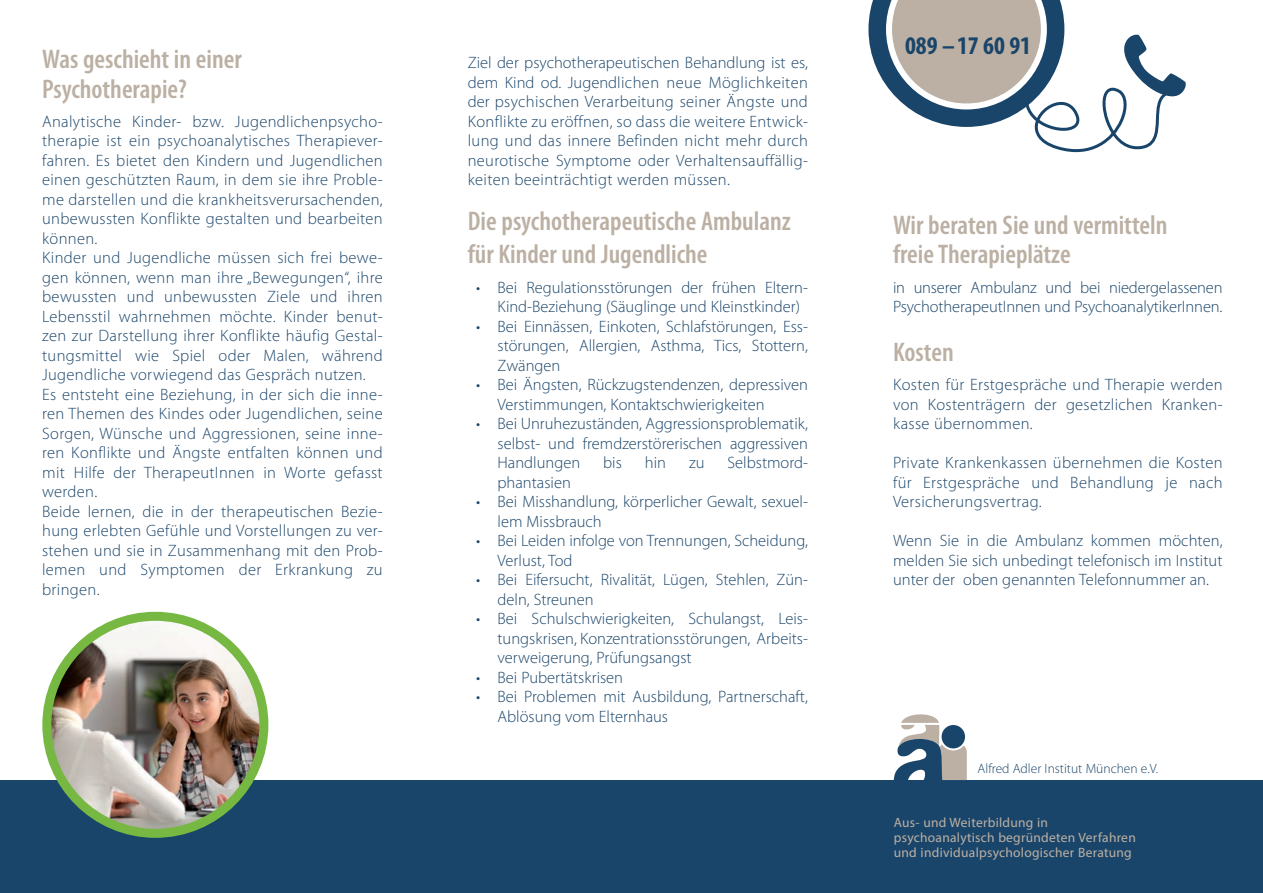
<style>
.page{position:relative;width:1263px;height:893px;background:#fff}
.page>*{position:absolute;margin:0;border:0;box-sizing:border-box;transform-origin:0 0}
.Überschrift_01{font:600 condensed 27px/29.2px "Myriad Pro";color:#bbb0a3}
.t1{font:700 condensed 25.5px "Myriad Pro";color:#1a456a}
.t2{font:300 16.5px/19.5px "Myriad Pro";color:#1a456a;text-align:justify}
.t3{font:13.5px/15px "Myriad Pro";letter-spacing:.02em;color:#bbb0a3}
.t4{font:300 13.5px "Myriad Pro";color:#1a456a}
</style>
<div class="page">
<div style="left:0;top:780px;width:1263px;height:113px;background:#1a456a"></div>
<svg style="left:868px;top:0;width:318px;height:153px"></svg>
<svg style="left:894px;top:714px;width:73px;height:66px"></svg>
<img style="left:47px;top:616px;width:217px;height:217px;border-radius:109px">
<div style="left:42px;top:612px;width:226px;height:226px;border:9px solid #76b842;border-radius:50%"></div>
<p class="Überschrift_01" style="left:42px;top:44px;width:201px">Was geschieht in einer<br>Psychotherapie?</p>
<p class="t2" style="left:42px;top:111px;width:342px">Analytische Kinder- bzw. Jugendlichenpsycho&shy;therapie ist ein psychoanalytisches Therapiever&shy;fahren. Es bietet den Kindern und Jugendlichen einen geschützten Raum, in dem sie ihre Proble&shy;me darstellen und die krankheitsverursachenden, unbewussten Konflikte gestalten und bearbeiten können.</p>
<p class="t2" style="left:42px;top:248px;width:342px">Kinder und Jugendliche müssen sich frei bewe&shy;gen können, wenn man ihre „Bewegungen“, ihre bewussten und unbewussten Ziele und ihren Lebensstil wahrnehmen möchte. Kinder benut&shy;zen zur Darstellung ihrer Konflikte häufig Gestal&shy;tungsmittel wie Spiel oder Malen, während Jugendliche vorwiegend das Gespräch nutzen.</p>
<p class="t2" style="left:42px;top:384px;width:342px">Es entsteht eine Beziehung, in der sich die inne&shy;ren Themen des Kindes oder Jugendlichen, seine Sorgen, Wünsche und Aggressionen, seine inne&shy;ren Konflikte und Ängste entfalten können und mit Hilfe der TherapeutInnen in Worte gefasst werden.</p>
<p class="t2" style="left:42px;top:501px;width:342px">Beide lernen, die in der therapeutischen Bezie&shy;hung erlebten Gefühle und Vorstellungen zu ver&shy;stehen und sie in Zusammenhang mit den Prob&shy;lemen und Symptomen der Erkrankung zu bringen.</p>
<p class="t2" style="left:468px;top:53px;width:342px">Ziel der psychotherapeutischen Behandlung ist es, dem Kind od. Jugendlichen neue Möglichkeiten der psychischen Verarbeitung seiner Ängste und Konflikte zu eröffnen, so dass die weitere Entwick&shy;lung und das innere Befinden nicht mehr durch neurotische Symptome oder Verhaltensauffällig&shy;keiten beeinträchtigt werden müssen.</p>
<p class="Überschrift_01" style="left:468px;top:206px;width:325px">Die psychotherapeutische Ambulanz</p>
<p class="Überschrift_01" style="left:468px;top:239px;width:241px">für Kinder und Jugendliche</p>
<p class="t2" style="left:497px;top:277px;width:312px;text-indent:-21px">• Bei Regulationsstörungen der frühen Eltern-<br>Kind-Beziehung (Säuglinge und Kleinstkinder)</p>
<p class="t2" style="left:497px;top:316px;width:312px;text-indent:-21px">• Bei Einnässen, Einkoten, Schlafstörungen, Ess&shy;störungen, Allergien, Asthma, Tics, Stottern, Zwängen</p>
<p class="t2" style="left:497px;top:375px;width:312px;text-indent:-21px">• Bei Ängsten, Rückzugstendenzen, depressiven<br>Verstimmungen, Kontaktschwierigkeiten</p>
<p class="t2" style="left:497px;top:414px;width:312px;text-indent:-21px">• Bei Unruhezuständen, Aggressionsproblematik, selbst- und fremdzerstörerischen aggressiven Handlungen</p>
<p class="t2" style="left:603px;top:453px;width:20px">bis</p>
<p class="t2" style="left:645px;top:453px;width:23px">hin</p>
<p class="t2" style="left:689px;top:453px;width:17px">zu</p>
<p class="t2" style="left:727px;top:453px;width:82px">Selbstmord-</p>
<p class="t2" style="left:497px;top:472px;width:75px">phantasien</p>
<p class="t2" style="left:497px;top:492px;width:312px;text-indent:-21px">• Bei Misshandlung, körperlicher Gewalt, sexuel&shy;lem Missbrauch</p>
<p class="t2" style="left:497px;top:531px;width:312px;text-indent:-21px">• Bei Leiden infolge von Trennungen, Scheidung,<br>Verlust, Tod</p>
<p class="t2" style="left:497px;top:570px;width:312px;text-indent:-21px">• Bei Eifersucht, Rivalität, Lügen, Stehlen, Zün&shy;deln, Streunen</p>
<p class="t2" style="left:497px;top:609px;width:312px;text-indent:-21px">• Bei Schulschwierigkeiten, Schulangst, Leis&shy;tungskrisen, Konzentrationsstörungen, Arbeits&shy;verweigerung, Prüfungsangst</p>
<p class="t2" style="left:476px;top:667px;width:148px">• Bei Pubertätskrisen</p>
<p class="t2" style="left:497px;top:687px;width:312px;text-indent:-21px">• Bei Problemen mit Ausbildung, Partnerschaft,<br>Ablösung vom Elternhaus</p>
<p class="t1" style="left:905px;top:29px;width:128px">089 – 17 60 91</p>
<p class="Überschrift_01" style="left:893px;top:210px;width:276px">Wir beraten Sie und vermitteln freie Therapieplätze</p>
<p class="t2" style="left:893px;top:277px;width:331px">in unserer Ambulanz und bei niedergelassenen<br>PsychotherapeutInnen und PsychoanalytikerInnen.</p>
<p class="Überschrift_01" style="left:893px;top:337px;width:62px">Kosten</p>
<p class="t2" style="left:893px;top:375px;width:331px">Kosten für Erstgespräche und Therapie werden von Kostenträgern der gesetzlichen Kranken&shy;kasse übernommen.</p>
<p class="t2" style="left:893px;top:453px;width:331px">Private Krankenkassen übernehmen die Kosten für Erstgespräche und Behandlung je nach Versicherungsvertrag.</p>
<p class="t2" style="left:893px;top:531px;width:331px">Wenn Sie in die Ambulanz kommen möchten, melden Sie sich unbedingt telefonisch im Institut unter der oben genannten Telefonnummer an.</p>
<p class="t4" style="left:977px;top:761px;width:182px">Alfred Adler Institut München e.V.</p>
<p class="t3" style="left:894px;top:814px;width:243px">Aus- und Weiterbildung in psychoanalytisch begründeten Verfahren und individualpsychologischer Beratung</p>
</div>
